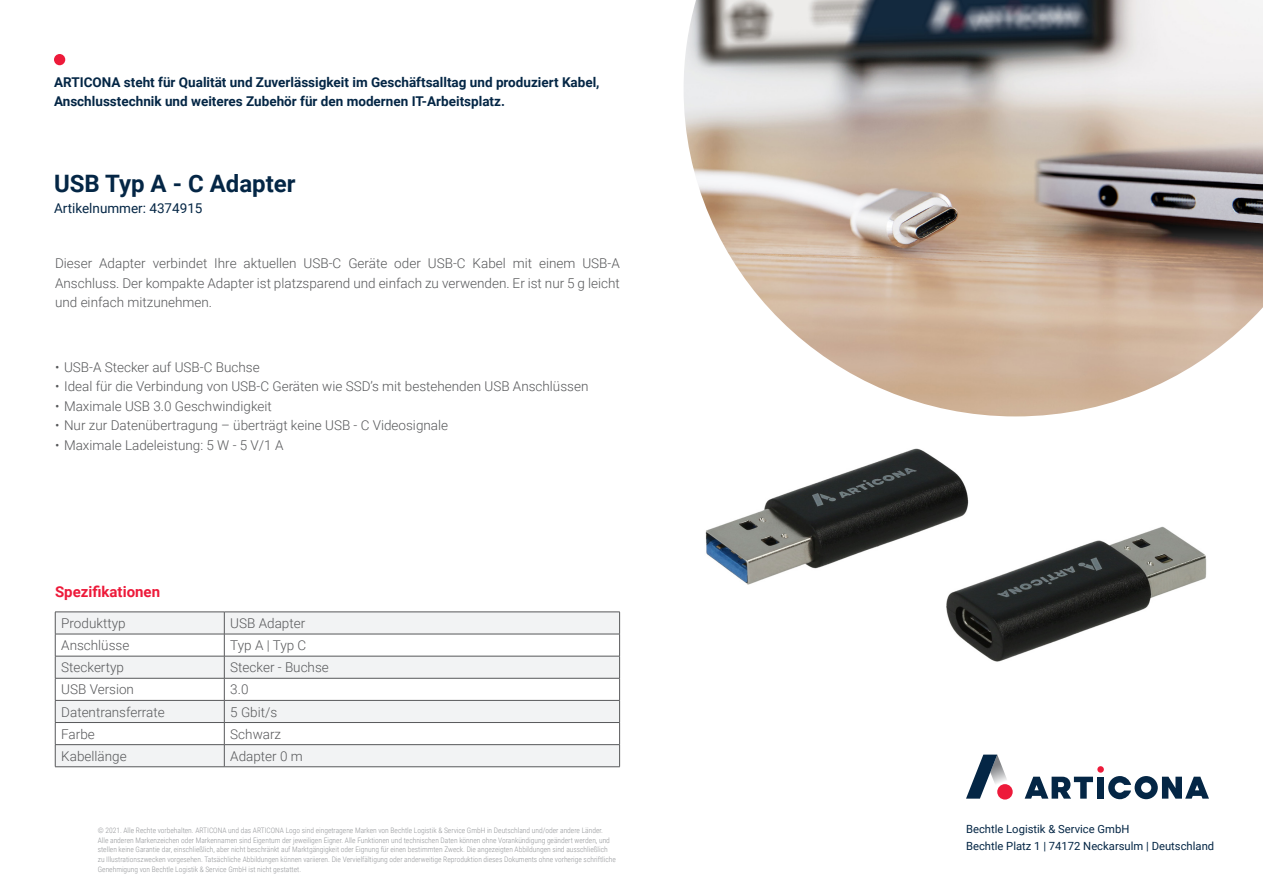
<style>
.page{position:relative;width:1263px;height:893px;background:#fff}
.page>*{position:absolute;margin:0;border:0;box-sizing:border-box;transform-origin:0 0}
.t1{font:700 24px "Roboto";color:#042645}
.t2{font:700 15px "Roboto";color:#ed1a3a}
.t3{font:300 13.5px/19.5px "Roboto";color:#57585a;text-align:justify}
.t4{font:700 13.5px/19.5px "Roboto";color:#042645}
.t5{font:13.5px "Roboto";color:#042645}
.t6{font:11.25px/16.5px "Roboto";color:#042645}
.t7{font:300 7.5px/9.8px "Roboto Condensed";color:#939598}
</style>
<div class="page">
<img style="left:705px;top:448px;width:264px;height:137px">
<img style="left:947px;top:527px;width:260px;height:135px">
<div style="left:54px;top:54px;width:11px;height:11px;background:#ed1a3a;border-radius:50%"></div>
<div style="left:1097px;top:766px;width:7px;height:7px;background:#ed1a3a;border-radius:50%"></div>
<svg style="left:1025px;top:777px;width:68px;height:22px"></svg>
<div style="left:1097px;top:777px;width:7px;height:22px;background:#042645"></div>
<svg style="left:1108px;top:776px;width:101px;height:23px"></svg>
<svg style="left:966px;top:755px;width:47px;height:44px"></svg>
<div style="left:997px;top:784px;width:16px;height:15px;background:#ed1a3a;border-radius:50%"></div>
<img style="left:684px;top:0;width:579px;height:416px">
<svg style="left:55px;top:612px;width:565px;height:154px"></svg>
<hr style="left:55px;top:766px;width:169px;height:1px;background:#57585a">
<hr style="left:224px;top:766px;width:396px;height:1px;background:#57585a">
<h3 class="t4" style="left:54px;top:72px;width:547px">ARTICONA steht für Qualität und Zuverlässigkeit im Geschäftsalltag und produziert Kabel,<br>Anschlusstechnik und weiteres Zubehör für den modernen IT-Arbeitsplatz.</h3>
<h1 class="t1" style="left:54px;top:167px;width:243px">USB Typ A - C Adapter</h1>
<h3 class="t5" style="left:54px;top:199px;width:150px">Artikelnummer: 4374915</h3>
<h3 class="t3" style="left:55px;top:253px;width:566px">Dieser Adapter verbindet Ihre aktuellen USB-C Geräte oder USB-C Kabel mit einem USB-A Anschluss. Der kompakte Adapter ist platzsparend und einfach zu verwenden. Er ist nur 5 g leicht und einfach mitzunehmen.</h3>
<h3 class="t3" style="left:55px;top:357px;width:206px">• USB-A Stecker auf USB-C Buchse</h3>
<h3 class="t3" style="left:55px;top:376px;width:535px">• Ideal für die Verbindung von USB-C Geräten wie SSD’s mit bestehenden USB Anschlüssen</h3>
<h3 class="t3" style="left:55px;top:396px;width:218px">• Maximale USB 3.0 Geschwindigkeit</h3>
<h3 class="t3" style="left:55px;top:415px;width:395px">• Nur zur Datenübertragung – überträgt keine USB - C Videosignale</h3>
<h3 class="t3" style="left:55px;top:435px;width:230px">• Maximale Ladeleistung: 5 W - 5 V/1 A</h3>
<h2 class="t2" style="left:55px;top:581px;width:106px">Spezifikationen</h2>
<h3 class="t3" style="left:61px;top:613px;width:66px">Produkttyp</h3>
<h3 class="t3" style="left:230px;top:613px;width:76px">USB Adapter</h3>
<h3 class="t3" style="left:61px;top:635px;width:70px">Anschlüsse</h3>
<h3 class="t3" style="left:230px;top:635px;width:77px">Typ A | Typ C</h3>
<h3 class="t3" style="left:61px;top:657px;width:64px">Steckertyp</h3>
<h3 class="t3" style="left:230px;top:657px;width:100px">Stecker - Buchse</h3>
<h3 class="t3" style="left:61px;top:679px;width:74px">USB Version</h3>
<h3 class="t3" style="left:230px;top:679px;width:20px">3.0</h3>
<h3 class="t3" style="left:61px;top:701px;width:105px">Datentransferrate</h3>
<h3 class="t3" style="left:230px;top:701px;width:49px">5 Gbit/s</h3>
<h3 class="t3" style="left:61px;top:724px;width:35px">Farbe</h3>
<h3 class="t3" style="left:230px;top:724px;width:52px">Schwarz</h3>
<h3 class="t3" style="left:61px;top:746px;width:67px">Kabellänge</h3>
<h3 class="t3" style="left:230px;top:746px;width:74px">Adapter 0 m</h3>
<p class="t7" style="left:98px;top:825px;width:520px">© 2021. Alle Rechte vorbehalten. ARTICONA und das ARTICONA Logo sind eingetragene Marken von Bechtle Logistik &amp; Service GmbH in Deutschland und/oder andere Länder.<br>Alle anderen Markenzeichen oder Markennamen sind Eigentum der jeweiligen Eigner. Alle Funktionen und technischen Daten können ohne Vorankündigung geändert werden, und stellen keine Garantie dar, einschließlich, aber nicht beschränkt auf Marktgängigkeit oder Eignung für einen bestimmten Zweck. Die angezeigten Abbildungen sind ausschließlich zu Illustrationszwecken vorgesehen. Tatsächliche Abbildungen können variieren. Die Vervielfältigung oder anderweitige Reproduktion dieses Dokuments ohne vorherige schriftliche Genehmigung von Bechtle Logistik &amp; Service GmbH ist nicht gestattet.</p>
<h3 class="t6" style="left:966px;top:821px;width:250px">Bechtle Logistik &amp; Service GmbH<br>Bechtle Platz 1 | 74172 Neckarsulm | Deutschland</h3>
</div>
